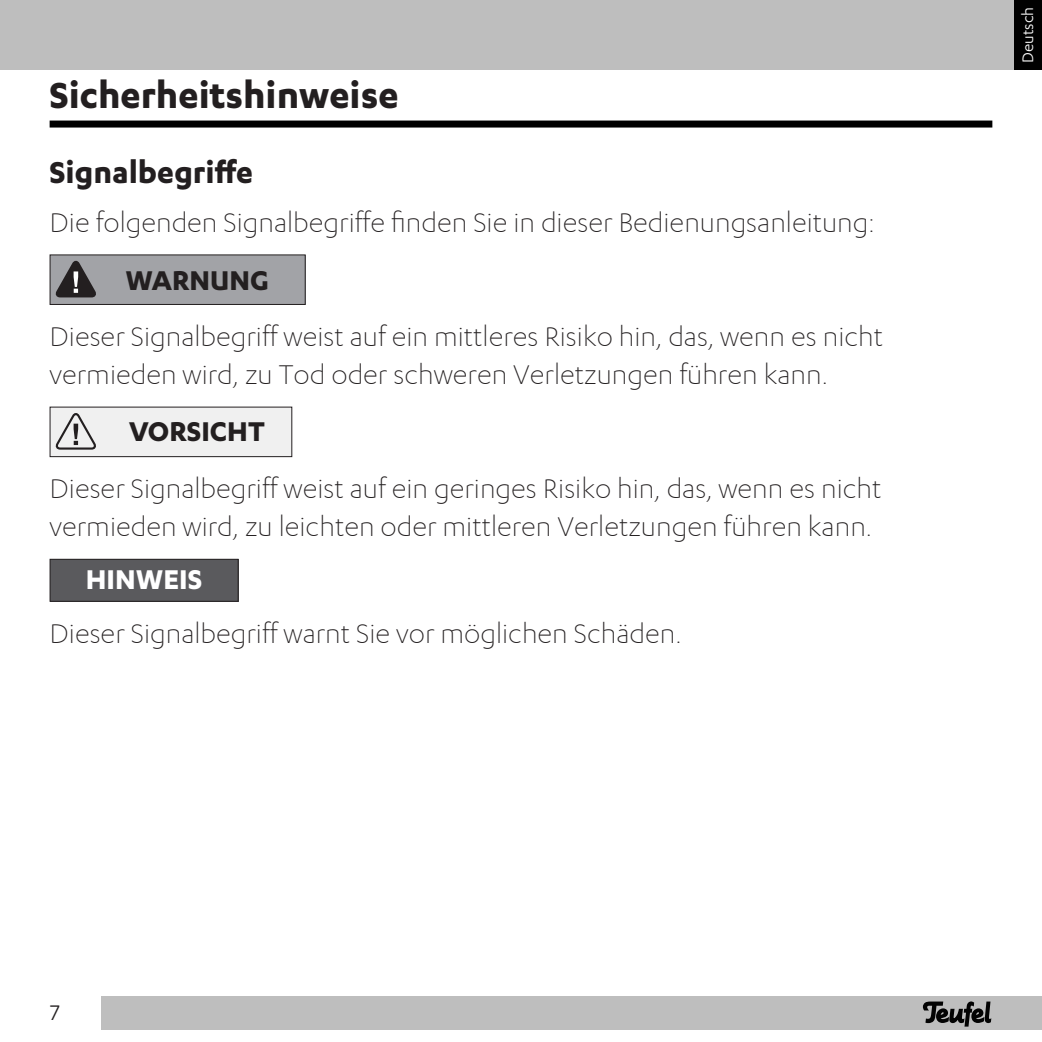
<style>
.page{position:relative;width:1042px;height:1042px;background:#fff}
.page>*{position:absolute;margin:0;border:0;box-sizing:border-box;transform-origin:0 0}
.Heading_1{font:700 42px "Karbon";color:#231f20}
.Heading_2{font:700 35px "Karbon";color:#231f20}
.Text{font:300 31.5px/37.8px "Karbon";color:#231f20}
.t1{font:700 31.5px "Karbon";color:#231f20}
.t2{font:700 31.5px "Karbon";color:#fff}
.t3{font:24.5px "Karbon";color:#231f20}
.t4{font:17.5px "Karbon";color:#fff}
</style>
<div class="page">
<div style="left:0;top:0;width:1015px;height:69px;background:#bebebe"></div>
<div style="left:50px;top:121px;width:942px;height:7px;background:#000"></div>
<div style="left:1014px;top:0;width:28px;height:69px;background:#000"></div>
<div style="left:101px;top:996px;width:941px;height:33px;background:#bebebe"></div>
<svg style="left:923px;top:1001px;width:68px;height:25px"></svg>
<div style="left:50px;top:255px;width:255px;height:49px;background:#a2a3a7"></div>
<div style="left:50px;top:254px;width:256px;height:51px;border:1px solid #231f20"></div>
<svg style="left:56px;top:260px;width:40px;height:38px"></svg>
<div style="left:50px;top:407px;width:242px;height:50px;background:#f0f0f0"></div>
<div style="left:50px;top:407px;width:242px;height:50px;border:1px solid #231f20"></div>
<svg style="left:56px;top:413px;width:40px;height:37px"></svg>
<div style="left:50px;top:559px;width:188px;height:42px;background:#5a5a5d"></div>
<div style="left:50px;top:559px;width:189px;height:43px;border:1px solid #231f20"></div>
<p class="Heading_1" style="left:50px;top:71px;width:350px">Sicherheitshinweise</p>
<p class="Heading_2" style="left:50px;top:152px;width:205px">Signalbegriffe</p>
<p class="Text" style="left:50px;top:204px;width:826px">Die folgenden Signalbegriffe finden Sie in dieser Bedienungsanleitung:</p>
<p class="t1" style="left:125px;top:262px;width:145px">WARNUNG</p>
<p class="Text" style="left:50px;top:318px;width:835px">Dieser Signalbegriff weist auf ein mittleres Risiko hin, das, wenn es nicht vermieden wird, zu Tod oder schweren Verletzungen führen kann.</p>
<p class="t1" style="left:129px;top:413px;width:137px">VORSICHT</p>
<p class="Text" style="left:50px;top:470px;width:833px">Dieser Signalbegriff weist auf ein geringes Risiko hin, das, wenn es nicht vermieden wird, zu leichten oder mittleren Verletzungen führen kann.</p>
<p class="t2" style="left:86px;top:561px;width:118px">HINWEIS</p>
<p class="Text" style="left:50px;top:615px;width:633px">Dieser Signalbegriff warnt Sie vor möglichen Schäden.</p>
<p class="t4" style="left:1018px;top:63px;width:58px;rotate:-90deg">Deutsch</p>
<p class="t3" style="left:50px;top:999px;width:11px">7</p>
</div>
